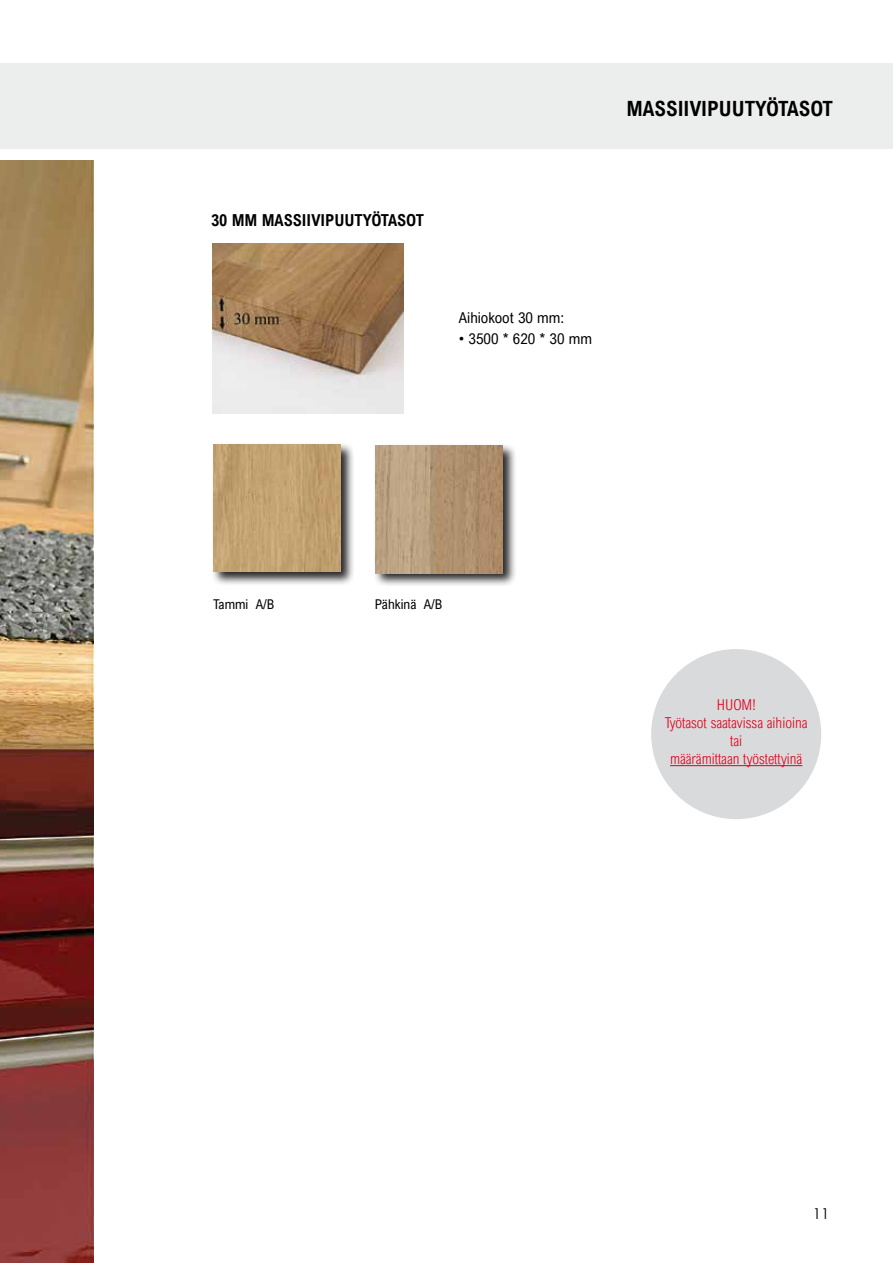
<style>
.page{position:relative;width:893px;height:1263px;background:#fff}
.page>*{position:absolute;margin:0;border:0;box-sizing:border-box;transform-origin:0 0}
.t1{font:700 21px "Arial Nova Cond";color:#000}
.t2{font:700 16.5px "Arial Nova Cond";color:#000}
.t3{font:300 15px/18px "Arial Nova Cond";color:#e2001a;text-align:center}
.t4{font:15px "Arial Nova Cond";color:#000}
.t5{font:15px "Century Gothic";color:#000}
.t6{font:13.5px "Arial Nova Cond";color:#000}
</style>
<div class="page">
<div style="left:0;top:64px;width:893px;height:85px;background:#eceded"></div>
<img style="left:0;top:161px;width:93px;height:1102px">
<div style="left:373px;top:443px;width:144px;height:144px;background:#000;opacity:.85"></div>
<img style="left:375px;top:445px;width:128px;height:128px">
<div style="left:211px;top:442px;width:144px;height:144px;background:#000;opacity:.85"></div>
<img style="left:213px;top:444px;width:128px;height:128px">
<div style="left:651px;top:649px;width:170px;height:170px;background:#d9dadb;border-radius:50%"></div>
<hr style="left:670px;top:765px;width:132px;height:1px;background:#e2001a">
<img style="left:212px;top:244px;width:191px;height:170px">
<h1 class="t1" style="left:626px;top:95px;width:208px">MASSIIVIPUUTYÖTASOT</h1>
<p class="t2" style="left:211px;top:210px;width:215px">30 MM MASSIIVIPUUTYÖTASOT</p>
<p class="t4" style="left:459px;top:309px;width:107px">Aihiokoot 30 mm:</p>
<p class="t4" style="left:459px;top:330px;width:135px">• 3500 * 620 * 30 mm</p>
<p class="t6" style="left:213px;top:596px;width:63px">Tammi A/B</p>
<p class="t6" style="left:375px;top:596px;width:69px">Pähkinä A/B</p>
<p class="t3" style="left:665px;top:696px;width:144px">HUOM!<br>Työtasot saatavissa aihioina tai<br>määrämittaan työstettyinä</p>
<p class="t5" style="left:813px;top:1203px;width:18px">11</p>
</div>
